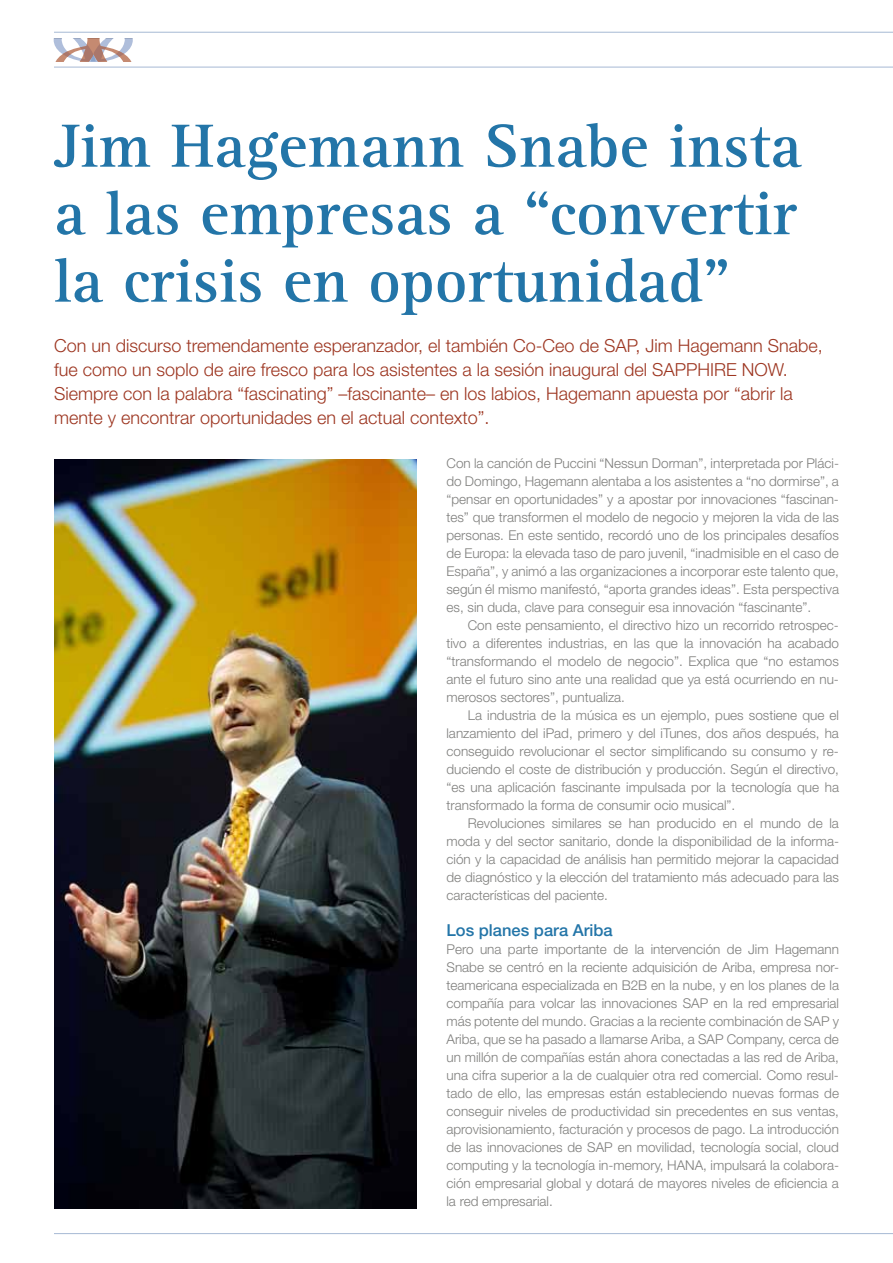
<style>
.page{position:relative;width:893px;height:1263px;background:#fff}
.page>*{position:absolute;margin:0;border:0;box-sizing:border-box;transform-origin:0 0}
.t1{font:700 63px/67.5px "Rotis Serif";color:#2375a8;text-align:justify}
.t2{font:300 18px/24px "Helvetica Neue";color:#9d3621}
.t3{font:500 16.5px "Helvetica Neue";color:#2375a8}
.t4{font:300 13.5px/18px "Helvetica Neue";color:#7e7e7c;text-align:justify}
</style>
<div class="page">
<svg style="left:54px;top:39px;width:79px;height:22px"></svg>
<hr style="left:54px;top:67px;width:839px;height:1px;background:#a6b9d4">
<hr style="left:54px;top:32px;width:839px;height:1px;background:#a6b9d4">
<hr style="left:54px;top:1233px;width:839px;height:1px;background:#a6b9d4">
<img style="left:54px;top:459px;width:363px;height:750px">
<h1 class="t1" style="left:54px;top:113px;width:749px">Jim Hagemann Snabe insta a las empresas a “convertir la crisis en oportunidad”</h1>
<p class="t2" style="left:54px;top:333px;width:770px">Con un discurso tremendamente esperanzador, el también Co-Ceo de SAP, Jim Hagemann Snabe, fue como un soplo de aire fresco para los asistentes a la sesión inaugural del SAPPHIRE NOW.<br>Siempre con la palabra “fascinating” –fascinante– en los labios, Hagemann apuesta por “abrir la mente y encontrar oportunidades en el actual contexto”.</p>
<p class="t4" style="left:446px;top:454px;width:394px">Con la canción de Puccini “Nessun Dorman”, interpretada por Pláci&shy;do Domingo, Hagemann alentaba a los asistentes a “no dormirse”, a “pensar en oportunidades” y a apostar por innovaciones “fascinan&shy;tes” que transformen el modelo de negocio y mejoren la vida de las personas. En este sentido, recordó uno de los principales desafíos de Europa: la elevada taso de paro juvenil, “inadmisible en el caso de España”, y animó a las organizaciones a incorporar este talento que, según él mismo manifestó, “aporta grandes ideas”. Esta perspectiva es, sin duda, clave para conseguir esa innovación “fascinante”.</p>
<p class="t4" style="left:446px;top:616px;width:394px;text-indent:21px">Con este pensamiento, el directivo hizo un recorrido retrospec&shy;tivo a diferentes industrias, en las que la innovación ha acabado “transformando el modelo de negocio”. Explica que “no estamos ante el futuro sino ante una realidad que ya está ocurriendo en nu&shy;merosos sectores”, puntualiza.</p>
<p class="t4" style="left:446px;top:706px;width:394px;text-indent:21px">La industria de la música es un ejemplo, pues sostiene que el lanzamiento del iPad, primero y del iTunes, dos años después, ha conseguido revolucionar el sector simplificando su consumo y re&shy;duciendo el coste de distribución y producción. Según el directivo, “es una aplicación fascinante impulsada por la tecnología que ha transformado la forma de consumir ocio musical”.</p>
<p class="t4" style="left:446px;top:814px;width:394px;text-indent:21px">Revoluciones similares se han producido en el mundo de la moda y del sector sanitario, donde la disponibilidad de la informa&shy;ción y la capacidad de análisis han permitido mejorar la capacidad de diagnóstico y la elección del tratamiento más adecuado para las características del paciente.</p>
<p class="t3" style="left:446px;top:920px;width:168px">Los planes para Ariba</p>
<p class="t4" style="left:446px;top:940px;width:394px">Pero una parte importante de la intervención de Jim Hagemann Snabe se centró en la reciente adquisición de Ariba, empresa nor&shy;teamericana especializada en B2B en la nube, y en los planes de la compañía para volcar las innovaciones SAP en la red empresarial más potente del mundo. Gracias a la reciente combinación de SAP y Ariba, que se ha pasado a llamarse Ariba, a SAP Company, cerca de un millón de compañías están ahora conectadas a las red de Ariba, una cifra superior a la de cualquier otra red comercial. Como resul&shy;tado de ello, las empresas están estableciendo nuevas formas de conseguir niveles de productividad sin precedentes en sus ventas, aprovisionamiento, facturación y procesos de pago. La introducción de las innovaciones de SAP en movilidad, tecnología social, cloud computing y la tecnología in-memory, HANA, impulsará la colabora&shy;ción empresarial global y dotará de mayores niveles de eficiencia a la red empresarial.</p>
</div>
